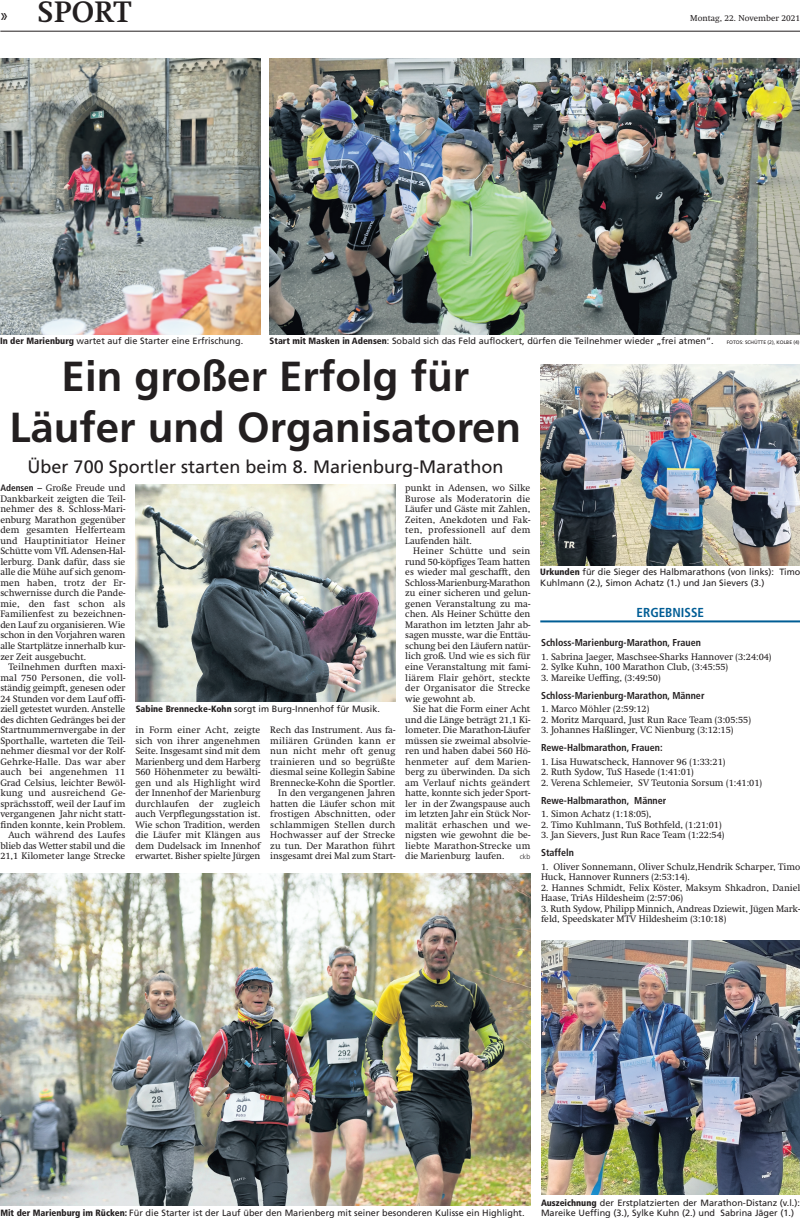
<style>
.page{position:relative;width:800px;height:1219px;background:#fff}
.page>*{position:absolute;margin:0;border:0;box-sizing:border-box;transform-origin:0 0}
.t1{font:700 42px/51px "Frutiger";color:#231f20;text-align:center}
.t2{font:700 29px "Swift";letter-spacing:.015em;color:#231f20}
.t3{font:18px "Frutiger";color:#231f20}
.t4{font:700 condensed 13px "Frutiger";color:#005d95}
.t5{font:700 condensed 10px "Frutiger";color:#231f20}
.t6{font:9.3px/10.5px "Swift";color:#231f20;text-align:justify}
.t7{font:9.1px/10.5px "Frutiger";color:#231f20}
.t8{font:8.5px "Swift";color:#231f20}
.t9{font:300 7px "Frutiger";color:#231f20}
.t10{font:5px "Frutiger";color:#231f20}
.s1{font-size:17px}
.s2{font-weight:900;font-stretch:condensed}
.s3{font-family:"Frutiger";font-weight:700;font-stretch:condensed}
</style>
<div class="page">
<img style="left:136px;top:485px;width:259px;height:217px">
<hr style="left:0;top:31px;width:799px;height:1px;background:#231f20">
<img style="left:0;top:58px;width:260px;height:276px">
<img style="left:269px;top:58px;width:530px;height:276px">
<img style="left:0;top:873px;width:530px;height:332px">
<hr style="left:540px;top:620px;width:259px;height:2px;background:#005d95">
<img style="left:540px;top:364px;width:259px;height:201px">
<img style="left:541px;top:940px;width:258px;height:255px">
<h2 class="t2" style="left:0;top:0;width:132px"><span class="s1">»</span> SPORT</h2>
<p class="t8" style="left:690px;top:14px;width:111px">Montag, 22. November 2021</p>
<p class="t7" style="left:0;top:337px;width:245px"><span class="s2">In der Marienburg</span> wartet auf die Starter eine Erfrischung.</p>
<p class="t7" style="left:269px;top:337px;width:445px"><span class="s2">Start mit Masken in Adensen</span>: Sobald sich das Feld auflockert, dürfen die Teilnehmer wieder „frei atmen”.</p>
<p class="t10" style="left:726px;top:341px;width:74px">FOTOS: SCHÜTTE (2), KOLBE (4)</p>
<h1 class="t1" style="left:9px;top:354px;width:513px">Ein großer Erfolg für<br>Läufer und Organisatoren</h1>
<h3 class="t3" style="left:27px;top:460px;width:477px">Über 700 Sportler starten beim 8. Marienburg-Marathon</h3>
<p class="t6" style="left:0;top:484px;width:126px"><span class="s3">Adensen</span> – Große Freude und Dankbarkeit zeigten die Teil&shy;nehmer des 8. Schloss-Mari&shy;enburg Marathon gegenüber dem gesamten Helferteam und Hauptinitiator Heiner Schütte vom VfL Adensen-Hal&shy;lerburg. Dank dafür, dass sie alle die Mühe auf sich genom&shy;men haben, trotz der Er&shy;schwernisse durch die Pande&shy;mie, den fast schon als Familienfest zu bezeichnen&shy;den Lauf zu organisieren. Wie schon in den Vorjahren waren alle Startplätze innerhalb kur&shy;zer Zeit ausgebucht.</p>
<p class="t6" style="left:0;top:662px;width:126px;text-align:right">Teilnehmen durften maxi&shy;mal 750 Personen, die voll&shy;ständig geimpft, genesen oder<br>24 Stunden vor dem Lauf offi&shy;ziell getestet wurden. Anstelle des dichten Gedränges bei der<br>Startnummernvergabe in der<br>Sporthalle, warteten die Teil&shy;nehmer diesmal vor der Rolf-<br>Gehrke-Halle. Das war aber auch bei angenehmen 11<br>Grad Celsius, leichter Bewöl&shy;kung und ausreichend Ge&shy;sprächsstoff, weil der Lauf im vergangenen Jahr nicht statt&shy;finden konnte, kein Problem.<br>Auch während des Laufes blieb das Wetter stabil und die<br>21,1 Kilometer lange Strecke</p>
<p class="t6" style="left:405px;top:484px;width:126px">punkt in Adensen, wo Silke Burose als Moderatorin die Läufer und Gäste mit Zahlen, Zeiten, Anekdoten und Fak&shy;ten, professionell auf dem Laufenden hält.</p>
<p class="t6" style="left:405px;top:547px;width:126px;text-indent:8px">Heiner Schütte und sein rund 50-köpfiges Team hatten es wieder mal geschafft, den Schloss-Marienburg-Marathon zu einer sicheren und gelun&shy;genen Veranstaltung zu ma&shy;chen. Als Heiner Schütte den Marathon im letzten Jahr ab&shy;sagen musste, war die Enttäu&shy;schung bei den Läufern natür&shy;lich groß. Und wie es sich für eine Veranstaltung mit fami&shy;liärem Flair gehört, steckte der Organisator die Strecke wie gewohnt ab.</p>
<p class="t6" style="left:405px;top:704px;width:126px;text-indent:8px">Sie hat die Form einer Acht und die Länge beträgt 21,1 Ki&shy;lometer. Die Marathon-Läufer müssen sie zweimal absolvie&shy;ren und haben dabei 560 Hö&shy;henmeter auf dem Marien&shy;berg zu überwinden. Da sich am Verlauf nichts geändert hatte, konnte sich jeder Sport&shy;ler in der Zwangspause auch im letzten Jahr ein Stück Nor&shy;malität erhaschen und we&shy;nigsten wie gewohnt die be&shy;liebte Marathon-Strecke um die Marienburg laufen.</p>
<p class="t7" style="left:136px;top:704px;width:246px"><span class="s2">Sabine Brennecke-Kohn</span> sorgt im Burg-Innenhof für Musik.</p>
<p class="t6" style="left:135px;top:725px;width:126px">in Form einer Acht, zeigte sich von ihrer angenehmen Seite. Insgesamt sind mit dem Marienberg und dem Harberg 560 Höhenmeter zu bewälti&shy;gen und als Highlight wird der Innenhof der Marienburg durchlaufen der zugleich auch Verpflegungsstation ist.<br>Wie schon Tradition, werden die Läufer mit Klängen aus dem Dudelsack im Innenhof erwartet. Bisher spielte Jürgen</p>
<p class="t6" style="left:270px;top:725px;width:126px;text-align:right">Rech das Instrument. Aus fa&shy;miliären Gründen kann er nun nicht mehr oft genug trainieren und so begrüßte diesmal seine Kollegin Sabine<br>Brennecke-Kohn die Sportler.<br>In den vergangenen Jahren hatten die Läufer schon mit frostigen Abschnitten, oder schlammigen Stellen durch<br>Hochwasser auf der Strecke zu tun. Der Marathon führt insgesamt drei Mal zum Start-</p>
<p class="t9" style="left:519px;top:854px;width:12px">ckb</p>
<p class="t7" style="left:540px;top:568px;width:261px"><span class="s2">Urkunden</span> für die Sieger des Halbmarathons (von links): Timo<br>Kuhlmann (2.), Simon Achatz (1.) und Jan Sievers (3.)</p>
<h3 class="t4" style="left:636px;top:608px;width:69px">ERGEBNISSE</h3>
<p class="t5" style="left:541px;top:638px;width:161px">Schloss-Marienburg-Marathon, Frauen</p>
<p class="t6" style="left:541px;top:652px;width:232px">1. Sabrina Jaeger, Maschsee-Sharks Hannover (3:24:04)</p>
<p class="t6" style="left:541px;top:662px;width:189px">2. Sylke Kuhn, 100 Marathon Club, (3:45:55)</p>
<p class="t6" style="left:541px;top:673px;width:121px">3. Mareike Ueffing, (3:49:50)</p>
<p class="t5" style="left:541px;top:691px;width:165px">Schloss-Marienburg-Marathon, Männer</p>
<p class="t6" style="left:541px;top:704px;width:110px">1. Marco Möhler (2:59:12)</p>
<p class="t6" style="left:541px;top:715px;width:211px">2. Moritz Marquard, Just Run Race Team (3:05:55)</p>
<p class="t6" style="left:541px;top:725px;width:194px">3. Johannes Haßlinger, VC Nienburg (3:12:15)</p>
<p class="t5" style="left:541px;top:743px;width:123px">Rewe-Halbmarathon, Frauen:</p>
<p class="t6" style="left:541px;top:757px;width:186px">1. Lisa Huwatscheck, Hannover 96 (1:33:21)</p>
<p class="t6" style="left:541px;top:767px;width:154px">2. Ruth Sydow, TuS Hasede (1:41:01)</p>
<p class="t6" style="left:541px;top:778px;width:222px">2. Verena Schlemeier, SV Teutonia Sorsum (1:41:01)</p>
<p class="t5" style="left:541px;top:796px;width:127px">Rewe-Halbmarathon, Männer</p>
<p class="t6" style="left:541px;top:809px;width:112px">1. Simon Achatz (1:18:05),</p>
<p class="t6" style="left:541px;top:820px;width:182px">2. Timo Kuhlmann, TuS Bothfeld, (1:21:01)</p>
<p class="t6" style="left:541px;top:830px;width:185px">3. Jan Sievers, Just Run Race Team (1:22:54)</p>
<p class="t5" style="left:541px;top:848px;width:34px">Staffeln</p>
<p class="t6" style="left:541px;top:862px;width:261px">1. Oliver Sonnemann, Oliver Schulz,Hendrik Scharper, Timo<br>Huck, Hannover Runners (2:53:14).</p>
<p class="t6" style="left:541px;top:883px;width:261px">2. Hannes Schmidt, Felix Köster, Maksym Shkadron, Daniel<br>Haase, TriAs Hildesheim (2:57:06)</p>
<p class="t6" style="left:541px;top:904px;width:261px">3. Ruth Sydow, Philipp Minnich, Andreas Dziewit, Jügen Mark&shy;feld, Speedskater MTV Hildesheim (3:10:18)</p>
<p class="t7" style="left:0;top:1208px;width:525px"><span class="s2">Mit der Marienburg im Rücken:</span> Für die Starter ist der Lauf über den Marienberg mit seiner besonderen Kulisse ein Highlight.</p>
<p class="t7" style="left:541px;top:1198px;width:260px"><span class="s2">Auszeichnung</span> der Erstplatzierten der Marathon-Distanz (v.l.):<br>Mareike Ueffing (3.), Sylke Kuhn (2.) und Sabrina Jäger (1.)</p>
</div>
